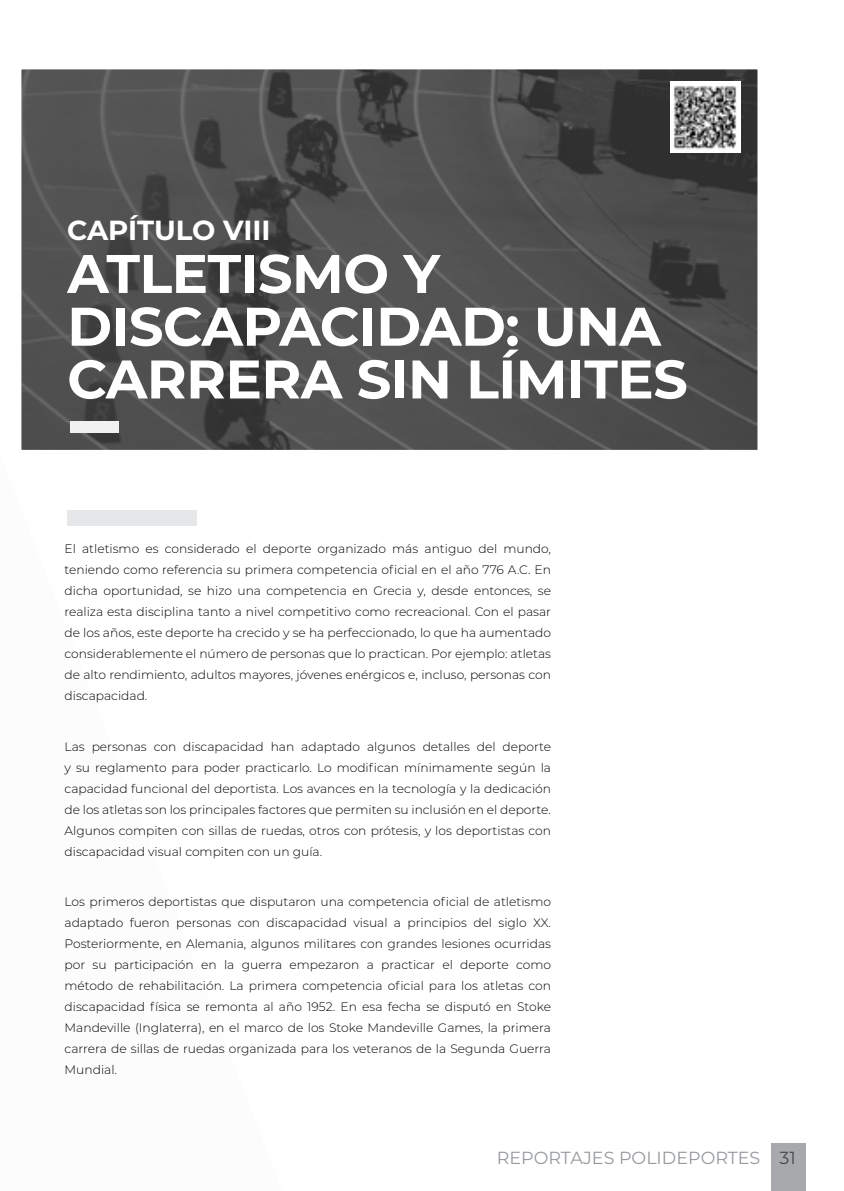
<style>
.page{position:relative;width:844px;height:1191px;background:#fff}
.page>*{position:absolute;margin:0;border:0;box-sizing:border-box;transform-origin:0 0}
.t1{font:700 54.25px/52.7px "Montserrat";letter-spacing:-.01em;color:#fff}
.t2{font:700 27.65px "Montserrat";letter-spacing:-.005em;color:#fff}
.t3{font:17.5px "Montserrat";color:#969a9f}
.t4{font:300 12.25px/21px "Montserrat";color:#000;text-align:justify}
.s1{color:#44484e}
</style>
<div class="page">
<div style="left:771px;top:1143px;width:34px;height:48px;background:#a7a9ac"></div>
<svg style="left:21px;top:69px;width:737px;height:381px;background:#4d4d4d"></svg>
<div style="left:67px;top:510px;width:129px;height:15px;background:#e6e7e8"></div>
<div style="left:70px;top:422px;width:49px;height:11px;background:#f1f1f2"></div>
<img style="left:670px;top:82px;width:70px;height:71px">
<h2 class="t2" style="left:67px;top:210px;width:205px">CAPÍTULO VIII</h2>
<h1 class="t1" style="left:67px;top:245px;width:622px">ATLETISMO Y<br>DISCAPACIDAD: UNA<br>CARRERA SIN LÍMITES</h1>
<p class="t4" style="left:64px;top:537px;width:488px">El atletismo es considerado el deporte organizado más antiguo del mundo, teniendo como referencia su primera competencia oficial en el año 776 A.C. En dicha oportunidad, se hizo una competencia en Grecia y, desde entonces, se realiza esta disciplina tanto a nivel competitivo como recreacional. Con el pasar de los años, este deporte ha crecido y se ha perfeccionado, lo que ha aumentado considerablemente el número de personas que lo practican. Por ejemplo: atletas de alto rendimiento, adultos mayores, jóvenes enérgicos e, incluso, personas con discapacidad.</p>
<p class="t4" style="left:64px;top:735px;width:488px">Las personas con discapacidad han adaptado algunos detalles del deporte y su reglamento para poder practicarlo. Lo modifican mínimamente según la capacidad funcional del deportista. Los avances en la tecnología y la dedicación de los atletas son los principales factores que permiten su inclusión en el deporte.<br>Algunos compiten con sillas de ruedas, otros con prótesis, y los deportistas con discapacidad visual compiten con un guía.</p>
<p class="t4" style="left:64px;top:891px;width:488px">Los primeros deportistas que disputaron una competencia oficial de atletismo adaptado fueron personas con discapacidad visual a principios del siglo XX.<br>Posteriormente, en Alemania, algunos militares con grandes lesiones ocurridas por su participación en la guerra empezaron a practicar el deporte como método de rehabilitación. La primera competencia oficial para los atletas con discapacidad física se remonta al año 1952. En esa fecha se disputó en Stoke Mandeville (Inglaterra), en el marco de los Stoke Mandeville Games, la primera carrera de sillas de ruedas organizada para los veteranos de la Segunda Guerra Mundial.</p>
<h3 class="t3" style="left:496px;top:1146px;width:300px">REPORTAJES POLIDEPORTES <span class="s1">31</span></h3>
</div>
